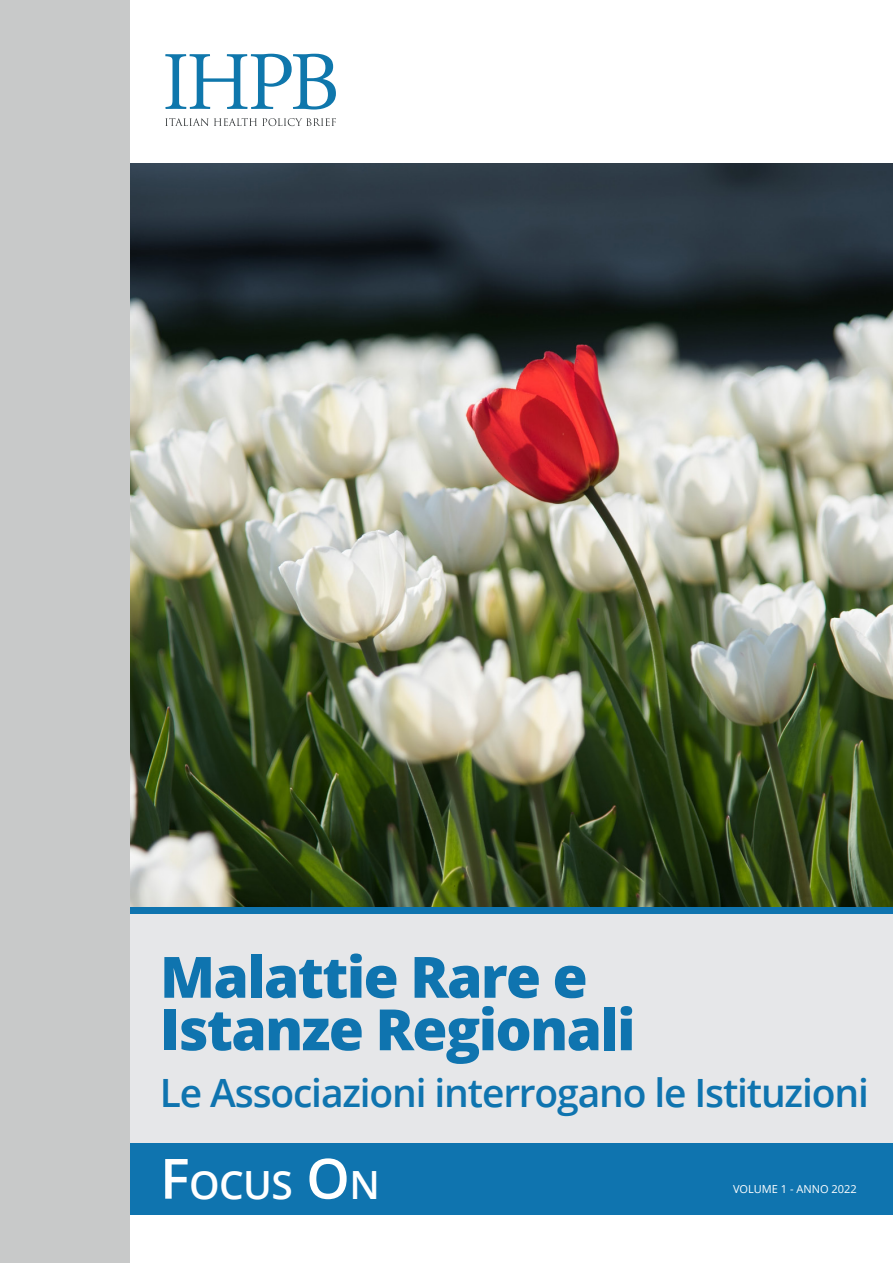
<style>
.page{position:relative;width:893px;height:1263px;background:#fff}
.page>*{position:absolute;margin:0;border:0;box-sizing:border-box;transform-origin:0 0}
.t1{font:800 57px/52.5px "Open Sans";letter-spacing:-.03em;color:#0f74af}
.t2{font:600 39px "Open Sans";letter-spacing:-.03em;color:#0f74af}
.t3{font:600 38.85px "Open Sans";color:#fff}
.t4{font:11.1px "Open Sans";color:#fff}
.s1{font-size:55.5px}
</style>
<div class="page">
<img style="left:130px;top:164px;width:763px;height:743px">
<div style="left:0;top:909px;width:893px;height:238px;background:#e6e7e9"></div>
<div style="left:123px;top:907px;width:770px;height:6px;background:#0f74af"></div>
<div style="left:123px;top:1144px;width:770px;height:6px;background:#0f74af"></div>
<div style="left:121px;top:1150px;width:772px;height:65px;background:#0f74af"></div>
<div style="left:0;top:0;width:130px;height:1263px;background:#c8c9c9"></div>
<svg style="left:165px;top:54px;width:171px;height:56px"></svg>
<svg style="left:165px;top:118px;width:171px;height:8px"></svg>
<p class="t1" style="left:160px;top:948px;width:477px">Malattie Rare e<br>Istanze Regionali</p>
<p class="t2" style="left:160px;top:1066px;width:710px">Le Associazioni interrogano le Istituzioni</p>
<p class="t3" style="left:160px;top:1158px;width:221px"><span class="s1">F</span>OCUS <span class="s1">O</span> N</p>
<p class="t4" style="left:733px;top:1181px;width:125px">VOLUME 1 - ANNO 2022</p>
</div>
